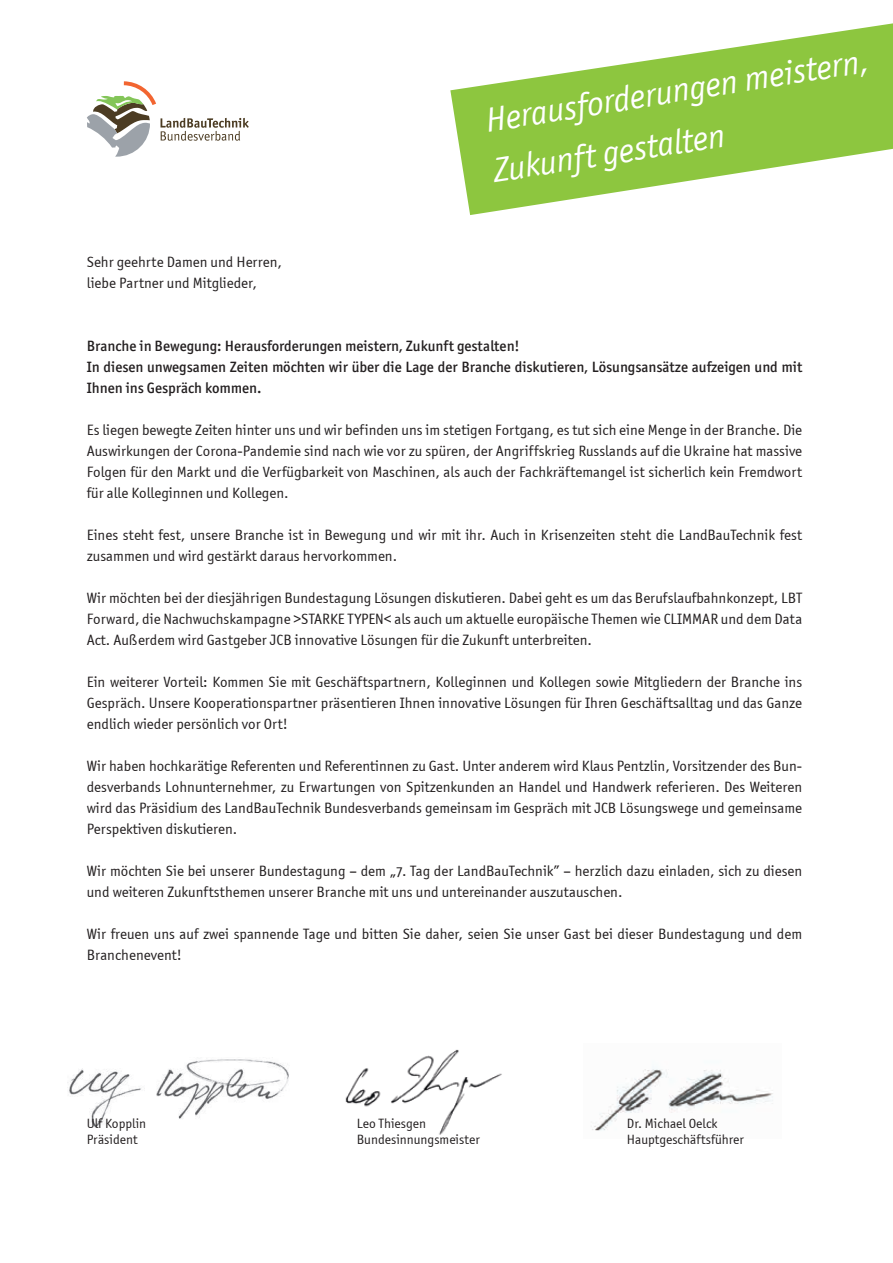
<style>
.page{position:relative;width:893px;height:1263px;background:#fff}
.page>*{position:absolute;margin:0;border:0;box-sizing:border-box;transform-origin:0 0}
.t1{font:italic 34.5px/51px "Officina San ITC";color:#fff}
.t2{font:15px/21px "Officina Sans OSITCTT Book";color:#231f20}
.t3{font:500 15px/21px "Officina San ITC";color:#231f20}
.t4{font:13.5px "Officina Sans OSITCTT Book";color:#231f20}
</style>
<div class="page">
<img style="left:592px;top:1069px;width:181px;height:62px">
<img style="left:345px;top:1049px;width:157px;height:86px">
<img style="left:69px;top:1059px;width:220px;height:68px">
<svg style="left:87px;top:81px;width:162px;height:76px"></svg>
<svg style="left:450px;top:23px;width:443px;height:192px;fill:#8dc63f"></svg>
<p class="t2" style="left:87px;top:251px;width:197px">Sehr geehrte Damen und Herren, liebe Partner und Mitglieder,</p>
<h1 class="t1" style="left:482px;top:95px;width:389px;rotate:-9deg">Herausforderungen meistern,<br>Zukunft gestalten</h1>
<p class="t3" style="left:87px;top:335px;width:717px">Branche in Bewegung: Herausforderungen meistern, Zukunft gestalten!<br>In diesen unwegsamen Zeiten möchten wir über die Lage der Branche diskutieren, Lösungsansätze aufzeigen und mit<br>Ihnen ins Gespräch kommen.</p>
<p class="t2" style="left:87px;top:419px;width:717px;text-align:justify">Es liegen bewegte Zeiten hinter uns und wir befinden uns im stetigen Fortgang, es tut sich eine Menge in der Branche. Die Auswirkungen der Corona-Pandemie sind nach wie vor zu spüren, der Angriffskrieg Russlands auf die Ukraine hat massive Folgen für den Markt und die Verfügbarkeit von Maschinen, als auch der Fachkräftemangel ist sicherlich kein Fremdwort für alle Kolleginnen und Kollegen.</p>
<p class="t2" style="left:87px;top:524px;width:717px">Eines steht fest, unsere Branche ist in Bewegung und wir mit ihr. Auch in Krisenzeiten steht die LandBauTechnik fest zusammen und wird gestärkt daraus hervorkommen.</p>
<p class="t2" style="left:87px;top:587px;width:717px;text-align:justify">Wir möchten bei der diesjährigen Bundestagung Lösungen diskutieren. Dabei geht es um das Berufslaufbahnkonzept, LBT Forward, die Nachwuchskampagne &gt;STARKE TYPEN&lt; als auch um aktuelle europäische Themen wie CLIMMAR und dem Data Act. Außerdem wird Gastgeber JCB innovative Lösungen für die Zukunft unterbreiten.</p>
<p class="t2" style="left:87px;top:671px;width:717px;text-align:justify">Ein weiterer Vorteil: Kommen Sie mit Geschäftspartnern, Kolleginnen und Kollegen sowie Mitgliedern der Branche ins Gespräch. Unsere Kooperationspartner präsentieren Ihnen innovative Lösungen für Ihren Geschäftsalltag und das Ganze endlich wieder persönlich vor Ort!</p>
<p class="t2" style="left:87px;top:755px;width:717px;text-align:justify">Wir haben hochkarätige Referenten und Referentinnen zu Gast. Unter anderem wird Klaus Pentzlin, Vorsitzender des Bun&shy;desverbands Lohnunternehmer, zu Erwartungen von Spitzenkunden an Handel und Handwerk referieren. Des Weiteren wird das Präsidium des LandBauTechnik Bundesverbands gemeinsam im Gespräch mit JCB Lösungswege und gemeinsame Perspektiven diskutieren.</p>
<p class="t2" style="left:87px;top:860px;width:717px">Wir möchten Sie bei unserer Bundestagung – dem „7. Tag der LandBauTechnik” – herzlich dazu einladen, sich zu diesen und weiteren Zukunftsthemen unserer Branche mit uns und untereinander auszutauschen.</p>
<p class="t2" style="left:87px;top:923px;width:717px">Wir freuen uns auf zwei spannende Tage und bitten Sie daher, seien Sie unser Gast bei dieser Bundestagung und dem<br>Branchenevent!</p>
<p class="t4" style="left:87px;top:1115px;width:61px">Ulf Kopplin</p>
<p class="t4" style="left:357px;top:1115px;width:71px">Leo Thiesgen</p>
<p class="t4" style="left:627px;top:1115px;width:92px">Dr. Michael Oelck</p>
<p class="t4" style="left:87px;top:1132px;width:52px">Präsident</p>
<p class="t4" style="left:357px;top:1132px;width:125px">Bundesinnungsmeister</p>
<p class="t4" style="left:627px;top:1132px;width:119px">Hauptgeschäftsführer</p>
</div>
